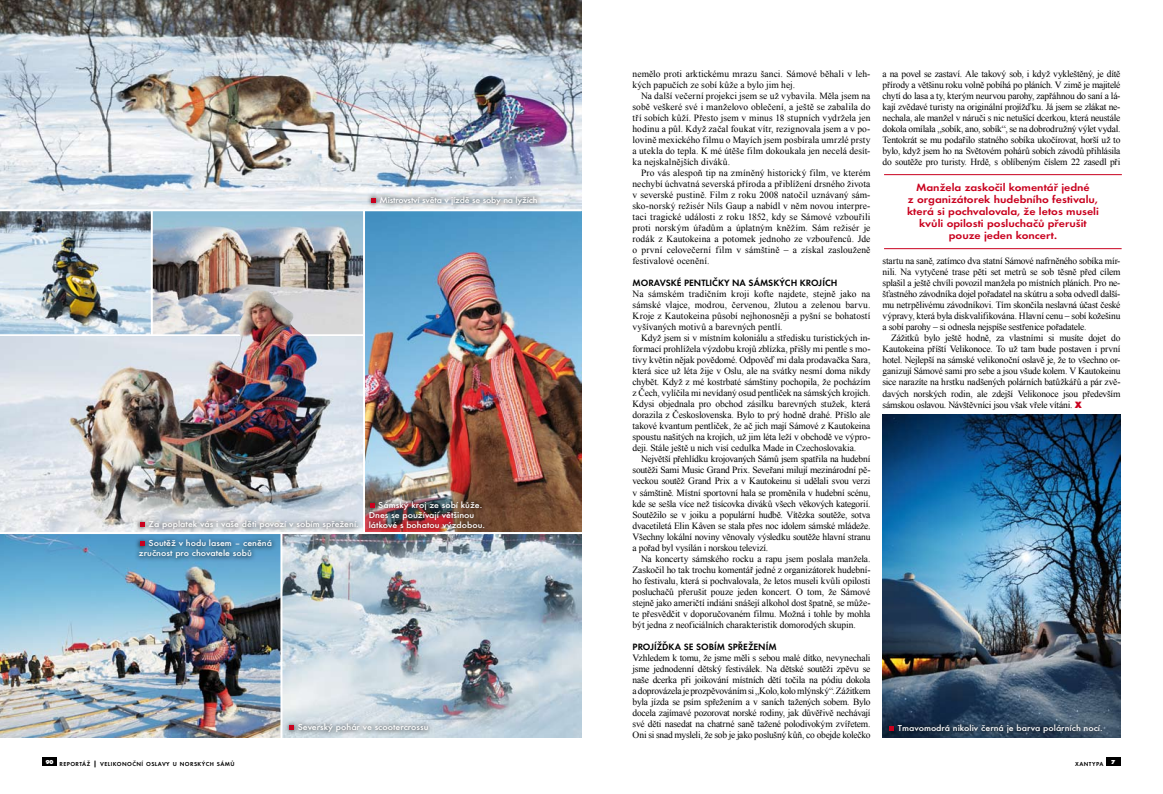
<style>
.page{position:relative;width:1163px;height:794px;background:#fff}
.page>*{position:absolute;margin:0;border:0;box-sizing:border-box;transform-origin:0 0}
.t1{font:600 10.8px/12px "Futura TEE";color:#c9001e;text-align:center;scale:1.11 1}
.t2{font:9.5px/11px "Times New Roman";letter-spacing:-.01em;color:#000;text-align:justify}
.t3{font:600 9.5px "Futura TEE";color:#000}
.t4{font:500 9px/10px "Futura TEE";color:#fff;scale:1.11 1}
.t5{font:500 9px "Futura TEE";letter-spacing:-.02em;color:#fff;scale:1.11 1}
.t6{font:600 6px "Futura TEE";letter-spacing:.065em;color:#000}
.t7{font:700 6px "Futura PEE Extr";color:#fff}
.s1{font-family:"Futura PEE Extr";font-weight:700;color:#c9001e}
.s2{font-size:8px}
</style>
<div class="page">
<img style="left:365px;top:211px;width:216px;height:321px">
<hr style="left:883px;top:174px;width:238px;height:1px;background:#c9001e">
<hr style="left:883px;top:248px;width:238px;height:1px;background:#c9001e">
<img style="left:282px;top:534px;width:299px;height:203px">
<img style="left:0;top:211px;width:151px;height:78px">
<img style="left:0;top:534px;width:280px;height:203px">
<img style="left:0;top:0;width:581px;height:209px">
<img style="left:882px;top:414px;width:237px;height:323px">
<svg style="left:366px;top:191px;width:176px;height:18px;background:#cbd0d4"></svg>
<svg style="left:371px;top:198px;width:5px;height:5px"></svg>
<svg style="left:284px;top:718px;width:149px;height:18px;background:#bdc7cd"></svg>
<svg style="left:289px;top:725px;width:5px;height:5px"></svg>
<svg style="left:883px;top:719px;width:223px;height:18px;background:#283c52"></svg>
<svg style="left:889px;top:726px;width:4px;height:5px"></svg>
<img style="left:365px;top:495px;width:124px;height:37px">
<svg style="left:370px;top:503px;width:4px;height:4px"></svg>
<svg style="left:134px;top:534px;width:142px;height:28px;background:#4a8ab3"></svg>
<svg style="left:140px;top:541px;width:5px;height:5px"></svg>
<img style="left:153px;top:211px;width:210px;height:78px">
<img style="left:0;top:289px;width:363px;height:243px">
<svg style="left:135px;top:515px;width:228px;height:17px;background:#c7cbd0"></svg>
<svg style="left:140px;top:522px;width:5px;height:5px"></svg>
<hr style="left:151px;top:209px;width:2px;height:126px;background:#fff">
<div style="left:1106px;top:757px;width:14px;height:8px;background:#000"></div>
<div style="left:43px;top:757px;width:14px;height:8px;background:#000"></div>
<p class="t2" style="left:632px;top:68px;width:239px">nemělo proti arktickému mrazu šanci. Sámové běhali v leh&shy;kých papučích ze sobí kůže a bylo jim hej.</p>
<p class="t2" style="left:632px;top:90px;width:239px;text-indent:9px">Na další večerní projekci jsem se už vybavila. Měla jsem na sobě veškeré své i manželovo oblečení, a ještě se zabalila do tří sobích kůží. Přesto jsem v minus 18 stupních vydržela jen hodinu a půl. Když začal foukat vítr, rezignovala jsem a v po&shy;lovině mexického filmu o Mayích jsem posbírala umrzlé prsty a utekla do tepla. K mé útěše film dokoukala jen necelá desít&shy;ka nejskalnějších diváků.</p>
<p class="t2" style="left:632px;top:167px;width:239px;text-indent:9px">Pro vás alespoň tip na zmíněný historický film, ve kterém nechybí úchvatná severská příroda a přiblížení drsného života v severské pustině. Film z roku 2008 natočil uznávaný sám&shy;sko-norský režisér Nils Gaup a nabídl v něm novou interpre&shy;taci tragické události z roku 1852, kdy se Sámové vzbouřili proti norským úřadům a úplatným kněžím. Sám režisér je rodák z Kautokeina a potomek jednoho ze vzbouřenců. Jde o první celovečerní film v sámštině – a získal zaslouženě festivalové ocenění.</p>
<p class="t3" style="left:632px;top:277px;width:206px">Moravské pentličky na sámských krojích</p>
<p class="t2" style="left:632px;top:288px;width:239px">Na sámském tradičním kroji kofte najdete, stejně jako na sámské vlajce, modrou, červenou, žlutou a zelenou barvu.<br>Kroje z Kautokeina působí nejhonosněji a pyšní se bohatostí vyšívaných motivů a barevných pentlí.</p>
<p class="t2" style="left:632px;top:332px;width:239px;text-indent:9px">Když jsem si v místním koloniálu a středisku turistických in&shy;formací prohlížela výzdobu krojů zblízka, přišly mi pentle s mo&shy;tivy květin nějak povědomé. Odpověď mi dala prodavačka Sara, která sice už léta žije v Oslu, ale na svátky nesmí doma nikdy chybět. Když z mé kostrbaté sámštiny pochopila, že pocházím z Čech, vylíčila mi nevídaný osud pentliček na sámských krojích.<br>Kdysi objednala pro obchod zásilku barevných stužek, která dorazila z Československa. Bylo to prý hodně drahé. Přišlo ale takové kvantum pentliček, že ač jich mají Sámové z Kautokeina spoustu našitých na krojích, už jim léta leží v obchodě ve výpro&shy;deji. Stále ještě u nich visí cedulka Made in Czechoslovakia.</p>
<p class="t2" style="left:632px;top:453px;width:239px;text-indent:9px">Největší přehlídku krojovaných Sámů jsem spatřila na hudební soutěži Sami Music Grand Prix. Seveřani milují mezinárodní pě&shy;veckou soutěž Grand Prix a v Kautokeinu si udělali svou verzi v sámštině. Místní sportovní hala se proměnila v hudební scénu, kde se sešla více než tisícovka diváků všech věkových kategorií.<br>Soutěžilo se v joiku a populární hudbě. Vítězka soutěže, sotva dvacetiletá Elin Kåven se stala přes noc idolem sámské mládeže.<br>Všechny lokální noviny věnovaly výsledku soutěže hlavní stranu a pořad byl vysílán i norskou televizí.</p>
<p class="t2" style="left:632px;top:552px;width:239px;text-indent:8px">Na koncerty sámského rocku a rapu jsem poslala manžela.<br>Zaskočil ho tak trochu komentář jedné z organizátorek hudební&shy;ho festivalu, která si pochvalovala, že letos museli kvůli opilosti posluchačů přerušit pouze jeden koncert. O tom, že Sámové stejně jako američtí indiáni snášejí alkohol dost špatně, se může&shy;te přesvědčit v doporučovaném filmu. Možná i tohle by mohla být jedna z neoficiálních charakteristik domorodých skupin.</p>
<p class="t3" style="left:632px;top:640px;width:145px">Projížďka se sobím spřežením</p>
<p class="t2" style="left:632px;top:652px;width:239px">Vzhledem k tomu, že jsme měli s sebou malé dítko, nevynechali jsme jednodenní dětský festiválek. Na dětské soutěži zpěvu se naše dcerka při joikování místních dětí točila na pódiu dokola adoprovázela je prozpěvováním si „Kolo, kolo mlýnský“. Zážitkem byla jízda se psím spřežením a v saních tažených sobem. Bylo docela zajímavé pozorovat norské rodiny, jak důvěřivě nechávají své děti nasedat na chatrné saně tažené polodivokým zvířetem.<br>Oni si snad mysleli, že sob je jako poslušný kůň, co obejde kolečko</p>
<p class="t2" style="left:882px;top:69px;width:239px">a na povel se zastaví. Ale takový sob, i když vykleštěný, je dítě přírody a většinu roku volně pobíhá po pláních. V zimě je majitelé chytí do lasa a ty, kterým neurvou parohy, zapřáhnou do saní a lá&shy;kají zvědavé turisty na originální projížďku. Já jsem se zlákat ne&shy;nechala, ale manžel v náruči s nic netušící dcerkou, která neustále dokola omílala „sobík, ano, sobík“, se na dobrodružný výlet vydal.<br>Tentokrát se mu podařilo statného sobíka ukočírovat, horší už to bylo, když jsem ho na Světovém pohárů sobích závodů přihlásila do soutěže pro turisty. Hrdě, s oblíbeným číslem 22 zasedl při</p>
<p class="t1" style="left:906px;top:181px;width:174px">Manžela zaskočil komentář jedné<br>z organizátorek hudebního festivalu, která si pochvalovala, že letos museli kvůli opilosti posluchačů přerušit pouze jeden koncert.</p>
<p class="t5" style="left:379px;top:194px;width:144px">Mistrovství světa v jízdě se soby na lyžích</p>
<p class="t2" style="left:882px;top:256px;width:239px">startu na saně, zatímco dva statní Sámové nafrněného sobíka mír&shy;nili. Na vytyčené trase pěti set metrů se sob těsně před cílem splašil a ještě chvíli povozil manžela po místních pláních. Pro ne&shy;šťastného závodníka dojel pořadatel na skútru a soba odvedl další&shy;mu netrpělivému závodníkovi. Tím skončila neslavná účast české výpravy, která byla diskvalifikována. Hlavní cenu – sobí kožešinu a sobí parohy – si odnesla nejspíše sestřenice pořadatele.</p>
<p class="t2" style="left:882px;top:333px;width:239px;text-indent:9px">Zážitků bylo ještě hodně, za vlastními si musíte dojet do Kautokeina příští Velikonoce. To už tam bude postaven i první hotel. Nejlepší na sámské velikonoční oslavě je, že to všechno or&shy;ganizují Sámové sami pro sebe a jsou všude kolem. V Kautokeinu sice narazíte na hrstku nadšených polárních batůžkářů a pár zvě&shy;davých norských rodin, ale zdejší Velikonoce jsou především sámskou oslavou. Návštěvníci jsou však vřele vítáni. <span class="s1">X</span></p>
<p class="t4" style="left:369px;top:499px;width:106px;text-indent:10px">Sámský kroj ze sobí kůže.<br>Dnes se používají většinou látkové s bohatou výzdobou.</p>
<p class="t4" style="left:148px;top:519px;width:191px">Za poplatek vás i vaše děti povozí v sobím spřežení.</p>
<p class="t4" style="left:139px;top:538px;width:121px;text-indent:10px">Soutěž v hodu lasem – ceněná zručnost pro chovatele sobů</p>
<p class="t4" style="left:298px;top:722px;width:119px">Severský pohár ve scootercrossu</p>
<p class="t4" style="left:897px;top:723px;width:186px">Tmavomodrá nikoliv černá je barva polárních nocí.</p>
<p class="t7" style="left:46px;top:758px;width:9px">90</p>
<p class="t6" style="left:1074px;top:760px;width:30px">XANTYPA</p>
<p class="t7" style="left:1111px;top:758px;width:5px">7</p>
<p class="t6" style="left:60px;top:760px;width:177px">REPORTÁŽ <span class="s2">|</span> VELIKONOČNÍ OSLAVY U NORSKÝCH SÁMŮ</p>
</div>
